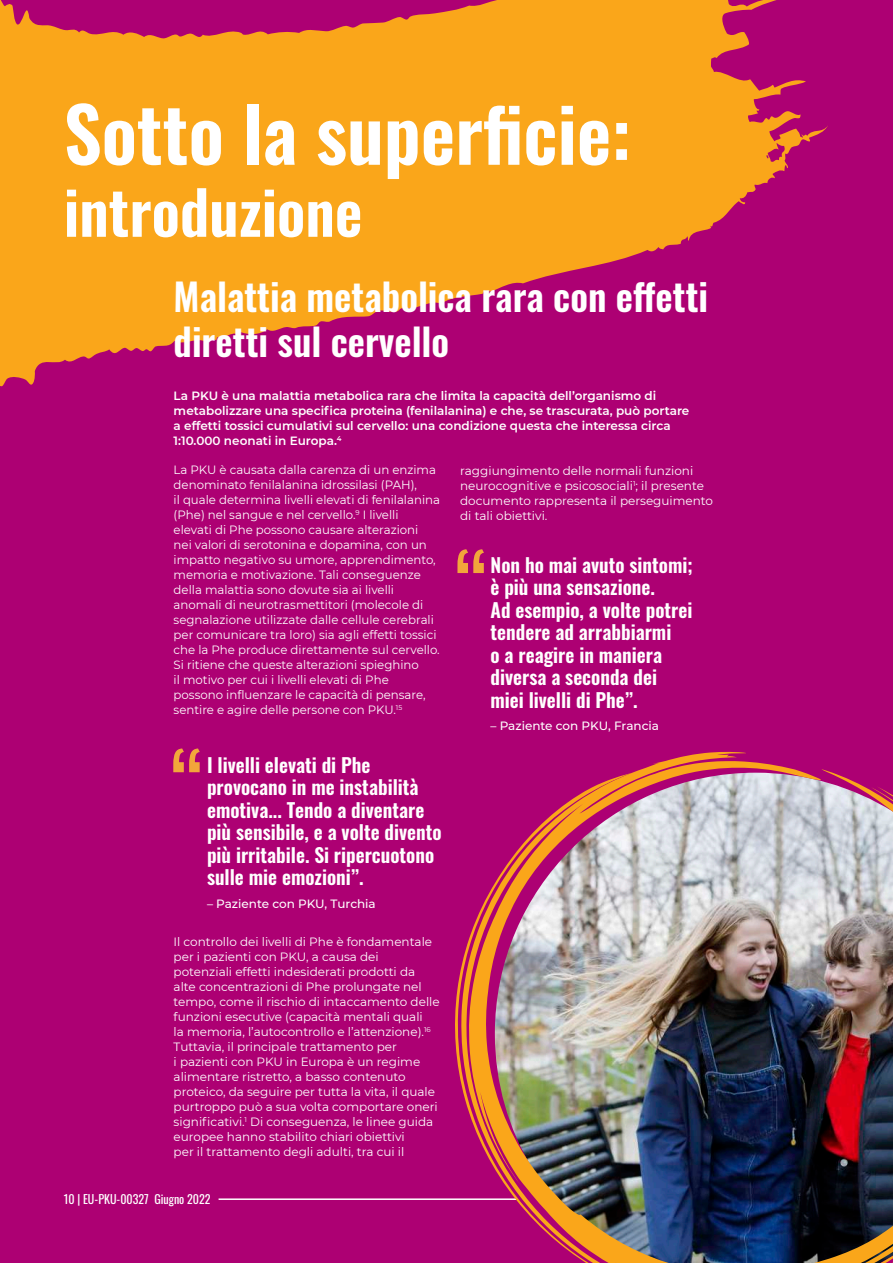
<style>
.page{position:relative;width:893px;height:1263px;background:#ad0073}
.page>*{position:absolute;margin:0;border:0;box-sizing:border-box;transform-origin:0 0}
.t1{font:90px "Oswald";color:#f2a63b}
.t2{font:600 75px "Oswald";color:#fff}
.t3{font:600 60px "Oswald";color:#fff}
.t4{font:600 37.5px/45px "Oswald";color:#fff}
.t5{font:600 19.5px/22.5px "Oswald";color:#fff}
.t6{font:12px/15px "Montserrat";color:#fff}
.t7{font:600 12px/15px "Montserrat";color:#fff}
.t8{font:500 12px "Montserrat";color:#fff}
.t9{font:12px "Oswald";color:#fff}
</style>
<div class="page">
<hr style="left:219px;top:1198px;width:298px;height:2px;background:#fff">
<svg style="left:0;top:0;width:828px;height:387px;fill:#faa61a"></svg>
<img style="left:632px;top:751px;width:261px;height:512px">
<img style="left:453px;top:773px;width:186px;height:490px">
<svg style="left:772px;top:1222px;width:121px;height:41px;background:#3c3223"></svg>
<h2 class="t2" style="left:64px;top:67px;width:569px">Sotto la superficie:</h2>
<h3 class="t3" style="left:64px;top:159px;width:300px">introduzione</h3>
<h3 class="t4" style="left:174px;top:270px;width:536px">Malattia metabolica rara con effetti diretti sul cervello</h3>
<p class="t7" style="left:174px;top:387px;width:517px">La PKU è una malattia metabolica rara che limita la capacità dell’organismo di metabolizzare una specifica proteina (fenilalanina) e che, se trascurata, può portare a effetti tossici cumulativi sul cervello: una condizione questa che interessa circa 1:10.000 neonati in Europa.<sup>4</sup></p>
<p class="t6" style="left:174px;top:462px;width:268px">La PKU è causata dalla carenza di un enzima denominato fenilalanina idrossilasi (PAH),<br>il quale determina livelli elevati di fenilalanina (Phe) nel sangue e nel cervello.<sup>9</sup> I livelli<br>elevati di Phe possono causare alterazioni<br>nei valori di serotonina e dopamina, con un impatto negativo su umore, apprendimento, memoria e motivazione. Tali conseguenze della malattia sono dovute sia ai livelli anomali di neurotrasmettitori (molecole di segnalazione utilizzate dalle cellule cerebrali per comunicare tra loro) sia agli effetti tossici che la Phe produce direttamente sul cervello.<br>Si ritiene che queste alterazioni spieghino<br>il motivo per cui i livelli elevati di Phe possono influenzare le capacità di pensare, sentire e agire delle persone con PKU.<sup>15</sup></p>
<p class="t6" style="left:460px;top:462px;width:254px">raggiungimento delle normali funzioni neurocognitive e psicosociali<sup>1</sup>; il presente documento rappresenta il perseguimento di tali obiettivi.</p>
<h3 class="t5" style="left:490px;top:552px;width:204px">Non ho mai avuto sintomi; è più una sensazione.<br>Ad esempio, a volte potrei tendere ad arrabbiarmi<br>o a reagire in maniera diversa a seconda dei miei livelli di Phe”.</h3>
<p class="t8" style="left:490px;top:717px;width:170px">– Paziente con PKU, Francia</p>
<h1 class="t1" style="left:455px;top:508px;width:36px">“</h1>
<h1 class="t1" style="left:170px;top:708px;width:36px">“</h1>
<h3 class="t5" style="left:207px;top:751px;width:236px">I livelli elevati di Phe provocano in me instabilità emotiva... Tendo a diventare più sensibile, e a volte divento più irritabile. Si ripercuotono sulle mie emozioni”.</h3>
<p class="t8" style="left:207px;top:895px;width:170px">– Paziente con PKU, Turchia</p>
<p class="t6" style="left:174px;top:933px;width:268px">Il controllo dei livelli di Phe è fondamentale per i pazienti con PKU, a causa dei potenziali effetti indesiderati prodotti da alte concentrazioni di Phe prolungate nel tempo, come il rischio di intaccamento delle funzioni esecutive (capacità mentali quali<br>la memoria, l’autocontrollo e l’attenzione).<sup>16<br></sup>Tuttavia, il principale trattamento per<br>i pazienti con PKU in Europa è un regime alimentare ristretto, a basso contenuto proteico, da seguire per tutta la vita, il quale purtroppo può a sua volta comportare oneri significativi.<sup>1</sup> Di conseguenza, le linee guida europee hanno stabilito chiari obiettivi<br>per il trattamento degli adulti, tra cui il</p>
<p class="t9" style="left:64px;top:1188px;width:148px">10 | EU-PKU-00327 Giugno 2022</p>
</div>
